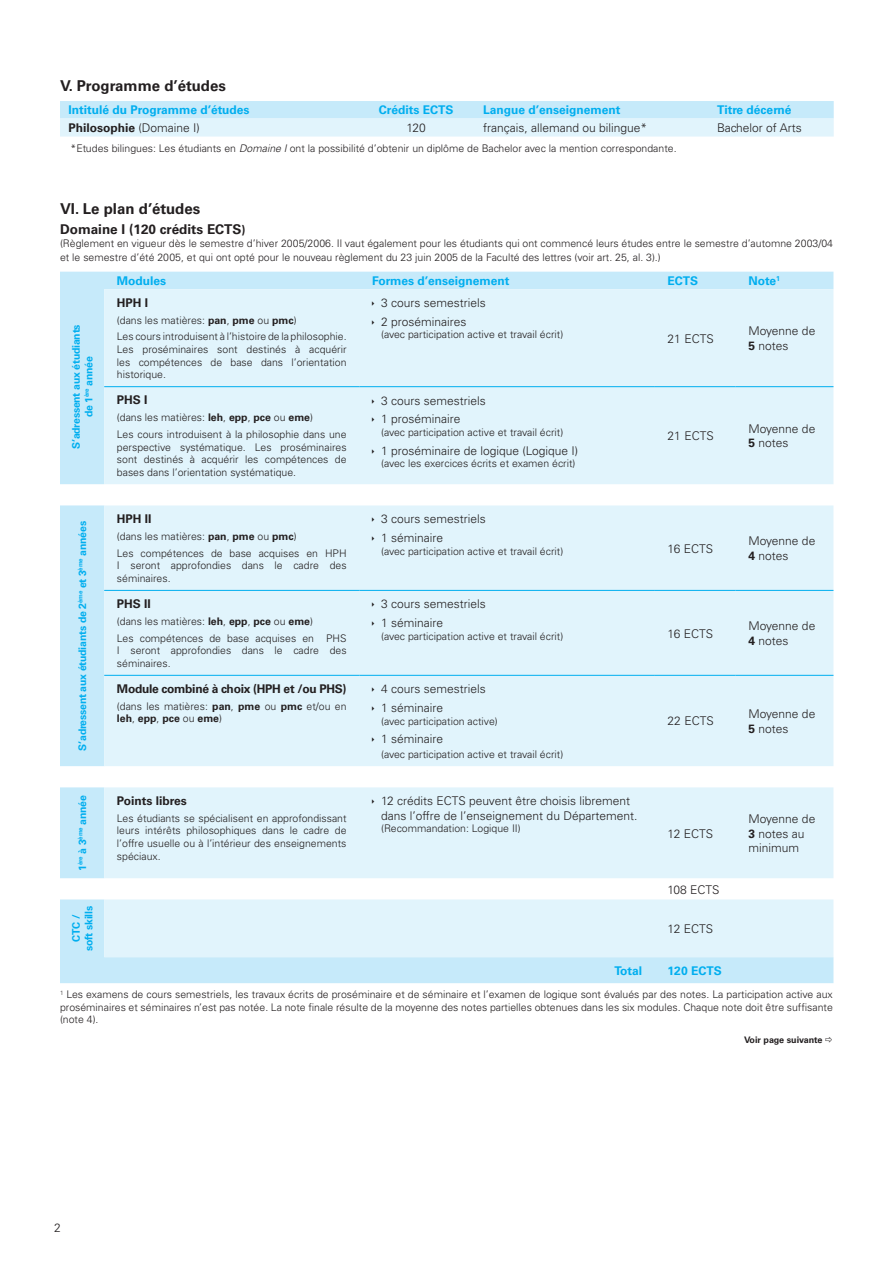
<style>
.page{position:relative;width:893px;height:1263px;background:#fff}
.page>*{position:absolute;margin:0;border:0;box-sizing:border-box;transform-origin:0 0}
.t1{font:700 15px "Univers";color:#231f20}
.t2{font:700 13.5px "Univers";color:#231f20}
.t3{font:300 12px/14.4px "Univers";color:#231f20}
.t4{font:700 12px "Univers";color:#00aeef}
.t5{font:700 12px "Univers";color:#231f20}
.t6{font:700 12px "Univers";letter-spacing:-.025em;color:#231f20}
.t7{font:300 10.5px/12.6px "Univers";color:#231f20}
.t8{font:700 10.5px/12.6px "Univers";letter-spacing:-.02em;color:#00aeef;text-align:center}
.t9{font:700 9px "Univers";letter-spacing:-.005em;color:#231f20}
.s1{font-weight:300}
.s2{font-style:italic}
.s3{font-size:12px}
.s4{font-weight:700}
</style>
<div class="page">
<svg style="left:60px;top:101px;width:774px;height:36px;background:#d4effb"></svg>
<div style="left:60px;top:272px;width:773px;height:711px;background:#c6eafa"></div>
<svg style="left:104px;top:289px;width:729px;height:668px;background:#e3f5fc"></svg>
<hr style="left:104px;top:590px;width:255px;height:1px;background:#00aeef">
<hr style="left:359px;top:590px;width:296px;height:1px;background:#00aeef">
<hr style="left:655px;top:590px;width:81px;height:1px;background:#00aeef">
<hr style="left:736px;top:590px;width:97px;height:1px;background:#00aeef">
<hr style="left:104px;top:675px;width:255px;height:1px;background:#00aeef">
<hr style="left:359px;top:675px;width:296px;height:1px;background:#00aeef">
<hr style="left:655px;top:675px;width:81px;height:1px;background:#00aeef">
<hr style="left:736px;top:675px;width:97px;height:1px;background:#00aeef">
<hr style="left:104px;top:386px;width:255px;height:1px;background:#00aeef">
<hr style="left:359px;top:386px;width:296px;height:1px;background:#00aeef">
<hr style="left:655px;top:386px;width:81px;height:1px;background:#00aeef">
<hr style="left:736px;top:386px;width:97px;height:1px;background:#00aeef">
<h1 class="t1" style="left:60px;top:77px;width:167px">V. Programme d’études</h1>
<p class="t4" style="left:69px;top:103px;width:183px">Intitulé du Programme d’études</p>
<p class="t4" style="left:379px;top:103px;width:76px">Crédits ECTS</p>
<p class="t4" style="left:483px;top:103px;width:139px">Langue d’enseignement</p>
<p class="t4" style="left:717px;top:103px;width:76px">Titre décerné</p>
<p class="t5" style="left:69px;top:121px;width:133px">Philosophie <span class="s1">(Domaine I)</span></p>
<p class="t3" style="left:406px;top:121px;width:21px">120</p>
<p class="t3" style="left:483px;top:121px;width:166px">français, allemand ou bilingue*</p>
<p class="t3" style="left:717px;top:121px;width:86px">Bachelor of Arts</p>
<p class="t7" style="left:70px;top:142px;width:608px">*Etudes bilingues: Les étudiants en <span class="s2">Domaine I</span> ont la possibilité d’obtenir un diplôme de Bachelor avec la mention correspondante.</p>
<h1 class="t1" style="left:60px;top:200px;width:142px">VI. Le plan d’études</h1>
<p class="t2" style="left:60px;top:222px;width:187px">Domaine I (120 crédits ECTS<span class="s3">)</span></p>
<p class="t7" style="left:60px;top:236px;width:774px;line-height:14.4px">(Règlement en vigueur dès le semestre d’hiver 2005/2006. Il vaut également pour les étudiants qui ont commencé leurs études entre le semestre d’automne 2003/04 et le semestre d’été 2005, et qui ont opté pour le nouveau règlement du 23 juin 2005 de la Faculté des lettres (voir art. 25, al. 3).)</p>
<p class="t4" style="left:117px;top:274px;width:51px">Modules</p>
<p class="t4" style="left:372px;top:274px;width:139px">Formes d’enseignement</p>
<p class="t4" style="left:668px;top:274px;width:32px">ECTS</p>
<p class="t4" style="left:748px;top:274px;width:33px">Note<sup>1</sup></p>
<p class="t8" style="left:70px;top:449px;width:126px;rotate:-90deg">S’adressent aux étudiants de 1<sup>ère</sup> année</p>
<p class="t5" style="left:117px;top:295px;width:33px">HPH I</p>
<p class="t7" style="left:117px;top:311px;width:231px;line-height:16.8px">(dans les matières: <span class="s4">pan</span>, <span class="s4">pme</span> ou <span class="s4">pmc</span>)<br>Les cours introduisent à l’histoire de la philosophie.</p>
<p class="t7" style="left:117px;top:343px;width:231px;text-align:justify">Les proséminaires sont destinés à acquérir les compétences de base dans l’orientation historique.</p>
<p class="t3" style="left:381px;top:294px;width:106px;line-height:18.6px">3 cours semestriels<br>2 proséminaires</p>
<p class="t7" style="left:381px;top:328px;width:184px">(avec participation active et travail écrit)</p>
<p class="t3" style="left:668px;top:331px;width:48px">21 ECTS</p>
<p class="t3" style="left:748px;top:324px;width:68px">Moyenne de<br><span class="s4">5</span> notes</p>
<p class="t5" style="left:117px;top:393px;width:32px">PHS I</p>
<p class="t7" style="left:117px;top:409px;width:231px;line-height:16.8px">(dans les matières: <span class="s4">leh</span>, <span class="s4">epp</span>, <span class="s4">pce</span> ou <span class="s4">eme</span>)<br>Les cours introduisent à la philosophie dans une</p>
<p class="t7" style="left:117px;top:440px;width:231px;text-align:justify">perspective systématique. Les proséminaires sont destinés à acquérir les compétences de bases dans l’orientation systématique.</p>
<p class="t3" style="left:381px;top:391px;width:106px;line-height:18.6px">3 cours semestriels<br>1 proséminaire</p>
<p class="t7" style="left:381px;top:426px;width:184px">(avec participation active et travail écrit)</p>
<p class="t3" style="left:381px;top:443px;width:199px">1 proséminaire de logique (Logique I)</p>
<p class="t7" style="left:381px;top:457px;width:196px">(avec les exercices écrits et examen écrit)</p>
<p class="t3" style="left:668px;top:429px;width:48px">21 ECTS</p>
<p class="t3" style="left:748px;top:422px;width:68px">Moyenne de<br><span class="s4">5</span> notes</p>
<p class="t8" style="left:76px;top:750px;width:231px;rotate:-90deg">S’adressent aux étudiants de 2<sup>ème</sup> et 3<sup>ème</sup> années</p>
<p class="t5" style="left:117px;top:512px;width:36px">HPH II</p>
<p class="t7" style="left:117px;top:528px;width:231px;line-height:16.8px">(dans les matières: <span class="s4">pan</span>, <span class="s4">pme</span> ou <span class="s4">pmc</span>)<br>Les compétences de base acquises en HPH</p>
<p class="t7" style="left:117px;top:559px;width:231px">I seront approfondies dans le cadre des séminaires.</p>
<p class="t5" style="left:117px;top:597px;width:36px">PHS II</p>
<p class="t7" style="left:117px;top:613px;width:231px;line-height:16.8px">(dans les matières: <span class="s4">leh</span>, <span class="s4">epp</span>, <span class="s4">pce</span> ou <span class="s4">eme</span>)<br>Les compétences de base acquises en PHS</p>
<p class="t7" style="left:117px;top:644px;width:231px">I seront approfondies dans le cadre des séminaires.</p>
<p class="t6" style="left:117px;top:681px;width:231px">Module combiné à choix (HPH et /ou PHS)</p>
<p class="t7" style="left:117px;top:700px;width:231px">(dans les matières: <span class="s4">pan</span>, <span class="s4">pme</span> ou <span class="s4">pmc</span> et/ou en <span class="s4">leh</span>, <span class="s4">epp</span>, <span class="s4">pce</span> ou <span class="s4">eme</span>)</p>
<p class="t8" style="left:76px;top:870px;width:77px;rotate:-90deg">1<sup>ère</sup> à 3<sup>ème</sup> année</p>
<p class="t5" style="left:117px;top:794px;width:71px">Points libres</p>
<p class="t7" style="left:117px;top:812px;width:231px;text-align:justify">Les étudiants se spécialisent en approfondissant leurs intérêts philosophiques dans le cadre de l’offre usuelle ou à l’intérieur des enseignements spéciaux.</p>
<p class="t8" style="left:70px;top:951px;width:46px;rotate:-90deg">CTC / soft skills</p>
<p class="t3" style="left:381px;top:510px;width:106px;line-height:18.6px">3 cours semestriels<br>1 séminaire</p>
<p class="t7" style="left:381px;top:545px;width:184px">(avec participation active et travail écrit)</p>
<p class="t3" style="left:668px;top:541px;width:47px">16 ECTS</p>
<p class="t3" style="left:748px;top:534px;width:68px">Moyenne de<br><span class="s4">4</span> notes</p>
<p class="t3" style="left:381px;top:595px;width:106px;line-height:18.6px">3 cours semestriels<br>1 séminaire</p>
<p class="t7" style="left:381px;top:630px;width:184px">(avec participation active et travail écrit)</p>
<p class="t3" style="left:668px;top:626px;width:47px">16 ECTS</p>
<p class="t3" style="left:748px;top:619px;width:68px">Moyenne de<br><span class="s4">4</span> notes</p>
<p class="t3" style="left:381px;top:680px;width:106px;line-height:18.6px">4 cours semestriels<br>1 séminaire</p>
<p class="t7" style="left:381px;top:714px;width:118px">(avec participation active)</p>
<p class="t3" style="left:381px;top:732px;width:64px">1 séminaire</p>
<p class="t7" style="left:381px;top:748px;width:184px">(avec participation active et travail écrit)</p>
<p class="t3" style="left:668px;top:714px;width:48px">22 ECTS</p>
<p class="t3" style="left:748px;top:707px;width:68px">Moyenne de<br><span class="s4">5</span> notes</p>
<p class="t3" style="left:381px;top:794px;width:258px">12 crédits ECTS peuvent être choisis librement dans l’offre de l’enseignement du Département.</p>
<p class="t7" style="left:381px;top:822px;width:141px">(Recommandation: Logique II)</p>
<p class="t3" style="left:668px;top:826px;width:47px">12 ECTS</p>
<p class="t3" style="left:668px;top:882px;width:53px">108 ECTS</p>
<p class="t3" style="left:668px;top:922px;width:47px">12 ECTS</p>
<p class="t3" style="left:748px;top:812px;width:68px">Moyenne de<br><span class="s4">3</span> notes au minimum</p>
<p class="t4" style="left:615px;top:963px;width:29px">Total</p>
<p class="t4" style="left:668px;top:963px;width:56px">120 ECTS</p>
<p class="t7" style="left:60px;top:988px;width:774px;text-align:justify"><sup>1</sup> Les examens de cours semestriels, les travaux écrits de proséminaire et de séminaire et l’examen de logique sont évalués par des notes. La participation active aux proséminaires et séminaires n’est pas notée. La note finale résulte de la moyenne des notes partielles obtenues dans les six modules. Chaque note doit être suffisante (note 4).</p>
<p class="t9" style="left:744px;top:1034px;width:80px">Voir page suivante</p>
<p class="t3" style="left:54px;top:1221px;width:8px">2</p>
</div>
